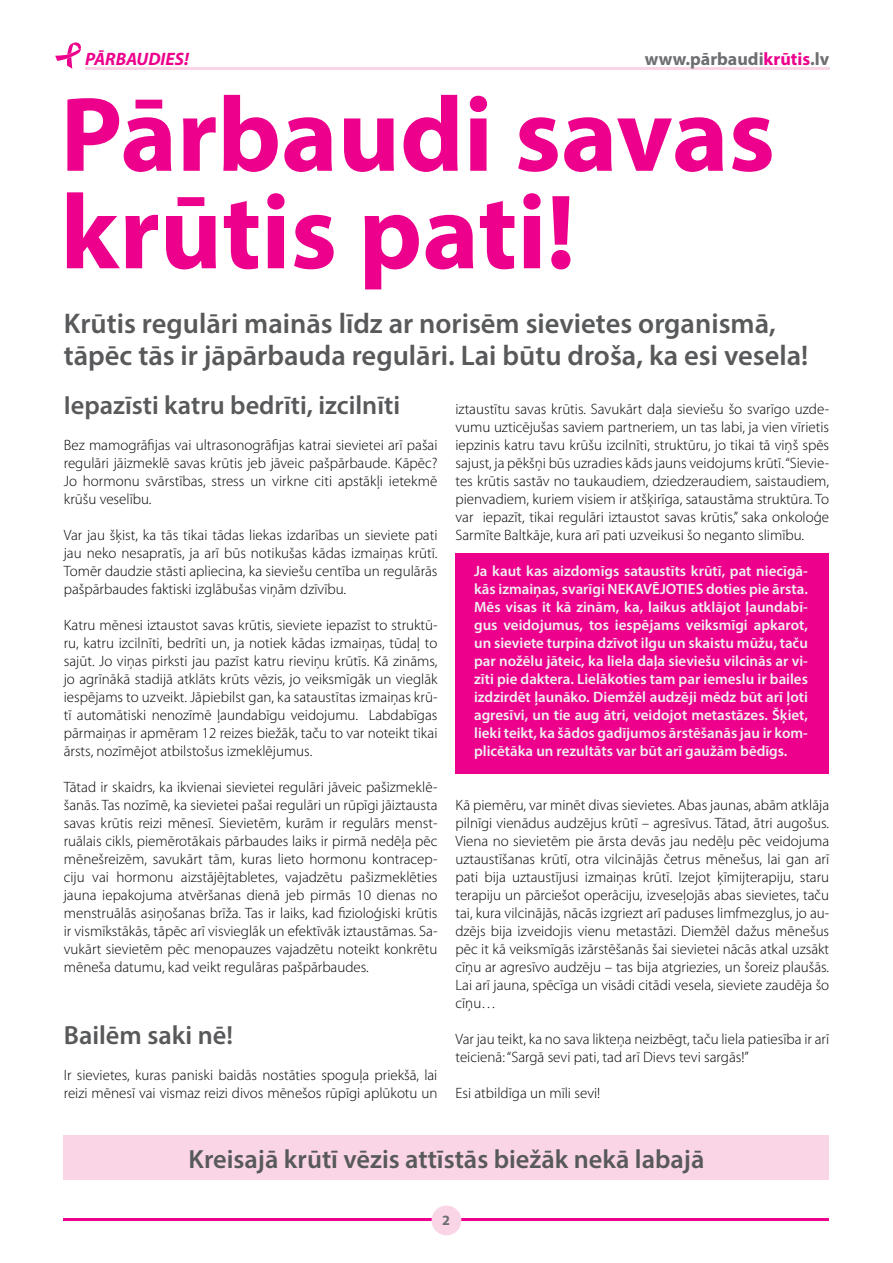
<style>
.page{position:relative;width:893px;height:1263px;background:#fff}
.page>*{position:absolute;margin:0;border:0;box-sizing:border-box;transform-origin:0 0}
.t1{font:700 106.95px/97.5px "Myriad Pro";color:#ec008c}
.t2{font:600 28.5px/31.5px "Myriad Pro";color:#58595b}
.t3{font:600 26.4px "Myriad Pro";color:#58595b}
.t4{font:700 18px "Myriad Pro";color:#6d6e71}
.t5{font:italic 700 18px "Myriad Pro";color:#ec008c}
.t6{font:300 15px/18px "Myriad Pro";color:#000;text-align:justify}
.t7{font:600 15px/18px "Myriad Pro";color:#f1f1f2;text-align:justify}
.t8{font:700 14.25px "Myriad Pro";color:#6d6e71}
.s1{color:#ec008c}
</style>
<div class="page">
<hr style="left:85px;top:67px;width:744px;height:3px;background:#fad5e6">
<hr style="left:64px;top:1218px;width:765px;height:2px;background:#ec008c">
<div style="left:432px;top:1205px;width:29px;height:30px;background:#fad5e6;border-radius:50%"></div>
<div style="left:455px;top:553px;width:374px;height:220px;background:#ec008c"></div>
<div style="left:64px;top:1136px;width:765px;height:44px;background:#fad5e6"></div>
<svg style="left:55px;top:42px;width:26px;height:27px"></svg>
<p class="t5" style="left:85px;top:47px;width:105px">PĀRBAUDIES!</p>
<p class="t4" style="left:645px;top:47px;width:186px">www.pārbaudi<span class="s1">krūtis</span>.lv</p>
<h1 class="t1" style="left:60px;top:82px;width:716px">Pārbaudi savas krūtis pati!</h1>
<h2 class="t2" style="left:64px;top:307px;width:746px">Krūtis regulāri mainās līdz ar norisēm sievietes organismā, tāpēc tās ir jāpārbauda regulāri. Lai būtu droša, ka esi vesela!</h2>
<h3 class="t3" style="left:64px;top:388px;width:338px">Iepazīsti katru bedrīti, izcilnīti</h3>
<p class="t6" style="left:64px;top:436px;width:375px">Bez mamogrāfijas vai ultrasonogrāfijas katrai sievietei arī pašai regulāri jāizmeklē savas krūtis jeb jāveic pašpārbaude. Kāpēc?<br>Jo hormonu svārstības, stress un virkne citi apstākļi ietekmē krūšu veselību.</p>
<p class="t6" style="left:64px;top:526px;width:375px">Var jau šķist, ka tās tikai tādas liekas izdarības un sieviete pati jau neko nesapratīs, ja arī būs notikušas kādas izmaiņas krūtī.<br>Tomēr daudzie stāsti apliecina, ka sieviešu centība un regulārās pašpārbaudes faktiski izglābušas viņām dzīvību.</p>
<p class="t6" style="left:64px;top:616px;width:375px">Katru mēnesi iztaustot savas krūtis, sieviete iepazīst to struktū&shy;ru, katru izcilnīti, bedrīti un, ja notiek kādas izmaiņas, tūdaļ to sajūt. Jo viņas pirksti jau pazīst katru rieviņu krūtīs. Kā zināms, jo agrīnākā stadijā atklāts krūts vēzis, jo veiksmīgāk un vieglāk iespējams to uzveikt. Jāpiebilst gan, ka sataustītas izmaiņas krū&shy;tī automātiski nenozīmē ļaundabīgu veidojumu. Labdabīgas pārmaiņas ir apmēram 12 reizes biežāk, taču to var noteikt tikai ārsts, nozīmējot atbilstošus izmeklējumus.</p>
<p class="t6" style="left:64px;top:778px;width:375px">Tātad ir skaidrs, ka ikvienai sievietei regulāri jāveic pašizmeklē&shy;šanās. Tas nozīmē, ka sievietei pašai regulāri un rūpīgi jāiztausta savas krūtis reizi mēnesī. Sievietēm, kurām ir regulārs menst&shy;ruālais cikls, piemērotākais pārbaudes laiks ir pirmā nedēļa pēc mēnešreizēm, savukārt tām, kuras lieto hormonu kontracep&shy;ciju vai hormonu aizstājējtabletes, vajadzētu pašizmeklēties jauna iepakojuma atvēršanas dienā jeb pirmās 10 dienas no menstruālās asiņošanas brīža. Tas ir laiks, kad fizioloģiski krūtis ir vismīkstākās, tāpēc arī visvieglāk un efektīvāk iztaustāmas. Sa&shy;vukārt sievietēm pēc menopauzes vajadzētu noteikt konkrētu mēneša datumu, kad veikt regulāras pašpārbaudes.</p>
<h3 class="t3" style="left:64px;top:1018px;width:171px">Bailēm saki nē!</h3>
<p class="t6" style="left:64px;top:1066px;width:375px">Ir sievietes, kuras paniski baidās nostāties spoguļa priekšā, lai reizi mēnesī vai vismaz reizi divos mēnešos rūpīgi aplūkotu un</p>
<p class="t6" style="left:455px;top:400px;width:375px">iztaustītu savas krūtis. Savukārt daļa sieviešu šo svarīgo uzde&shy;vumu uzticējušas saviem partneriem, un tas labi, ja vien vīrietis iepzinis katru tavu krūšu izcilnīti, struktūru, jo tikai tā viņš spēs sajust, ja pēkšņi būs uzradies kāds jauns veidojums krūtī. “Sievie&shy;tes krūtis sastāv no taukaudiem, dziedzeraudiem, saistaudiem, pienvadiem, kuriem visiem ir atšķirīga, sataustāma struktūra. To var iepazīt, tikai regulāri iztaustot savas krūtis,” saka onkoloģe Sarmīte Baltkāje, kura arī pati uzveikusi šo neganto slimību.</p>
<p class="t7" style="left:474px;top:562px;width:335px">Ja kaut kas aizdomīgs sataustīts krūtī, pat niecīgā&shy;kās izmaiņas, svarīgi NEKAVĒJOTIES doties pie ārsta.<br>Mēs visas it kā zinām, ka, laikus atklājot ļaundabī&shy;gus veidojumus, tos iespējams veiksmīgi apkarot, un sieviete turpina dzīvot ilgu un skaistu mūžu, taču par nožēlu jāteic, ka liela daļa sieviešu vilcinās ar vi&shy;zīti pie daktera. Lielākoties tam par iemeslu ir bailes izdzirdēt ļaunāko. Diemžēl audzēji mēdz būt arī ļoti agresīvi, un tie aug ātri, veidojot metastāzes. Šķiet, lieki teikt, ka šādos gadījumos ārstēšanās jau ir kom&shy;plicētāka un rezultāts var būt arī gaužām bēdīgs.</p>
<p class="t6" style="left:455px;top:796px;width:375px">Kā piemēru, var minēt divas sievietes. Abas jaunas, abām atklāja pilnīgi vienādus audzējus krūtī – agresīvus. Tātad, ātri augošus.<br>Viena no sievietēm pie ārsta devās jau nedēļu pēc veidojuma uztaustīšanas krūtī, otra vilcinājās četrus mēnešus, lai gan arī pati bija uztaustījusi izmaiņas krūtī. Izejot ķīmijterapiju, staru terapiju un pārciešot operāciju, izveseļojās abas sievietes, taču tai, kura vilcinājās, nācās izgriezt arī paduses limfmezglus, jo au&shy;dzējs bija izveidojis vienu metastāzi. Diemžēl dažus mēnešus pēc it kā veiksmīgās izārstēšanās šai sievietei nācās atkal uzsākt cīņu ar agresīvo audzēju – tas bija atgriezies, un šoreiz plaušās.<br>Lai arī jauna, spēcīga un visādi citādi vesela, sieviete zaudēja šo cīņu…</p>
<p class="t6" style="left:455px;top:1030px;width:375px">Var jau teikt, ka no sava likteņa neizbēgt, taču liela patiesība ir arī teicienā: “Sargā sevi pati, tad arī Dievs tevi sargās!”</p>
<p class="t6" style="left:455px;top:1084px;width:146px">Esi atbildīga un mīli sevi!</p>
<h3 class="t3" style="left:189px;top:1142px;width:517px">Kreisajā krūtī vēzis attīstās biežāk nekā labajā</h3>
<p class="t8" style="left:442px;top:1211px;width:9px">2</p>
</div>
